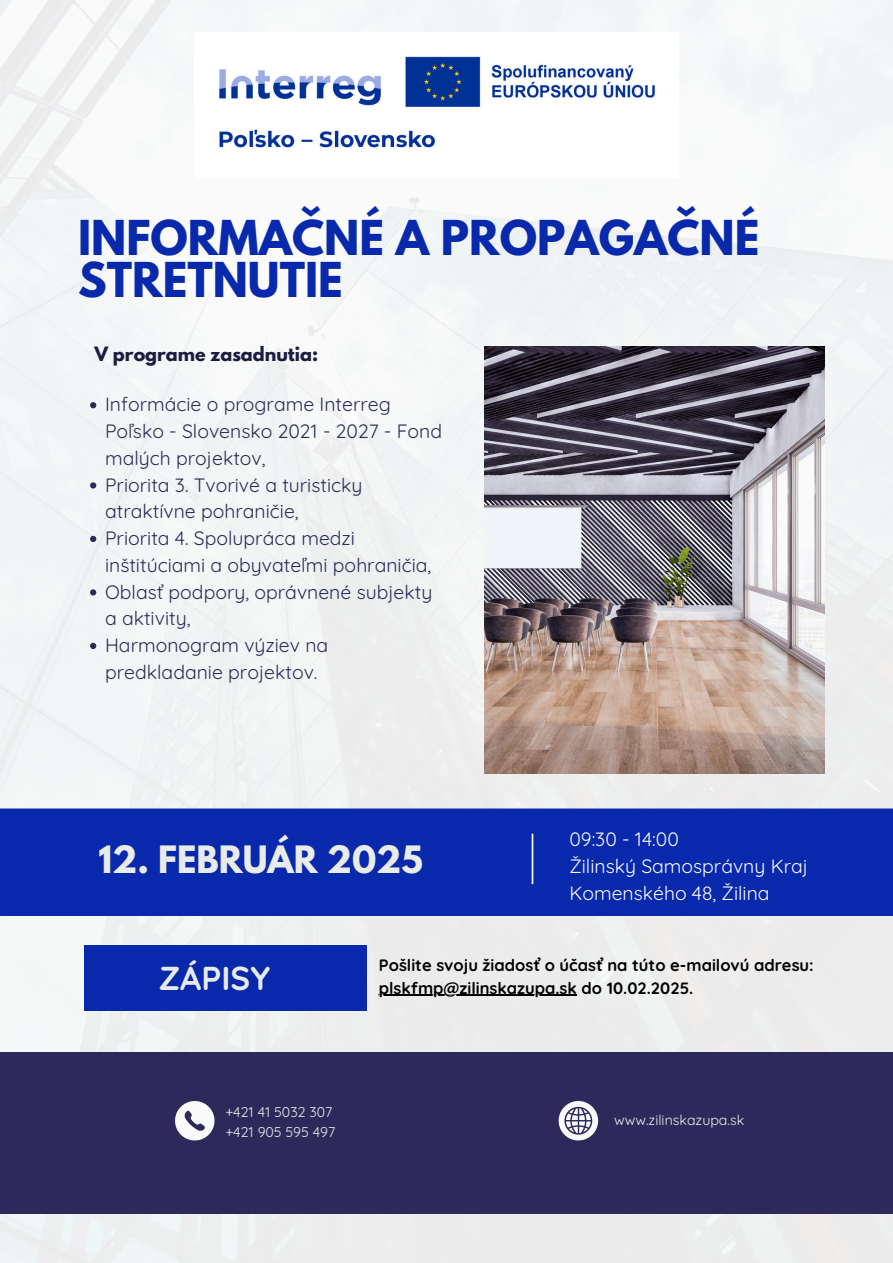
<style>
.page{position:relative;width:893px;height:1263px;background:#fff}
.page>*{position:absolute;margin:0;border:0;box-sizing:border-box;transform-origin:0 0}
.t1{font:700 42.6px/42.2px "League Spartan";color:#0829ab}
.t2{font:700 33.45px "League Spartan";color:#e9ebe9}
.t3{font:700 33.15px "Quicksand";color:#e9ebe9}
.t4{font:19.27px/26.8px "Quicksand";color:#2d2a5b}
.t5{font:19.27px/26.9px "Quicksand";color:#fafafa}
.t6{font:700 17.55px "League Spartan";color:#1c1c40}
.t7{font:700 16.5px "Quicksand";color:#000}
.t8{font:14.1px "Quicksand";color:#e9ebe9}
</style>
<div class="page">
<img style="left:0;top:0;width:893px;height:1263px">
<div style="left:0;top:1052px;width:893px;height:161px;background:#2d2a5b"></div>
<div style="left:84px;top:945px;width:282px;height:66px;background:#0829ab"></div>
<div style="left:0;top:808px;width:893px;height:108px;background:#0829ab"></div>
<hr style="left:531px;top:834px;width:2px;height:50px;background:#fafafa">
<img style="left:484px;top:346px;width:340px;height:428px">
<svg style="left:175px;top:1101px;width:39px;height:39px"></svg>
<svg style="left:558px;top:1101px;width:40px;height:39px"></svg>
<svg style="left:90px;top:402px;width:6px;height:6px"></svg>
<svg style="left:90px;top:482px;width:6px;height:6px"></svg>
<svg style="left:90px;top:536px;width:6px;height:6px"></svg>
<svg style="left:90px;top:589px;width:6px;height:6px"></svg>
<svg style="left:90px;top:643px;width:6px;height:6px"></svg>
<hr style="left:379px;top:995px;width:198px;height:1px;background:#000">
<img style="left:195px;top:32px;width:483px;height:146px">
<p class="t1" style="left:78px;top:222px;width:683px">INFORMAČNÉ A PROPAGAČNÉ<br>STRETNUTIE</p>
<h1 class="t6" style="left:94px;top:345px;width:225px">V programe zasadnutia:</h1>
<p class="t4" style="left:105px;top:391px;width:338px">Informácie o programe Interreg<br>Poľsko - Slovensko 2021 - 2027 - Fond malých projektov,</p>
<p class="t4" style="left:105px;top:471px;width:259px">Priorita 3. Tvorivé a turisticky atraktívne pohraničie,</p>
<h2 class="t4" style="left:105px;top:524px;width:328px">Priorita 4. Spolupráca medzi inštitúciami a obyvateľmi pohraničia,</h2>
<p class="t4" style="left:105px;top:578px;width:329px">Oblasť podpory, oprávnené subjekty a aktivity,</p>
<h4 class="t4" style="left:105px;top:631px;width:225px">Harmonogram výziev na predkladanie projektov.</h4>
<h3 class="t2" style="left:98px;top:843px;width:326px">12. FEBRUÁR 2025</h3>
<p class="t5" style="left:569px;top:825px;width:240px">09:30 - 14:00<br>Žilinský Samosprávny Kraj<br>Komenského 48, Žilina</p>
<h2 class="t3" style="left:159px;top:957px;width:113px">ZÁPISY</h2>
<h5 class="t7" style="left:379px;top:954px;width:436px">Pošlite svoju žiadosť o účasť na túto e-mailovú adresu:</h5>
<p class="t7" style="left:379px;top:977px;width:316px">plskfmp@zilinskazupa.sk do 10.02.2025.</p>
<p class="t8" style="left:225px;top:1103px;width:109px">+421 41 5032 307</p>
<p class="t8" style="left:225px;top:1122px;width:111px">+421 905 595 497</p>
<p class="t8" style="left:614px;top:1111px;width:132px">www.zilinskazupa.sk</p>
</div>
